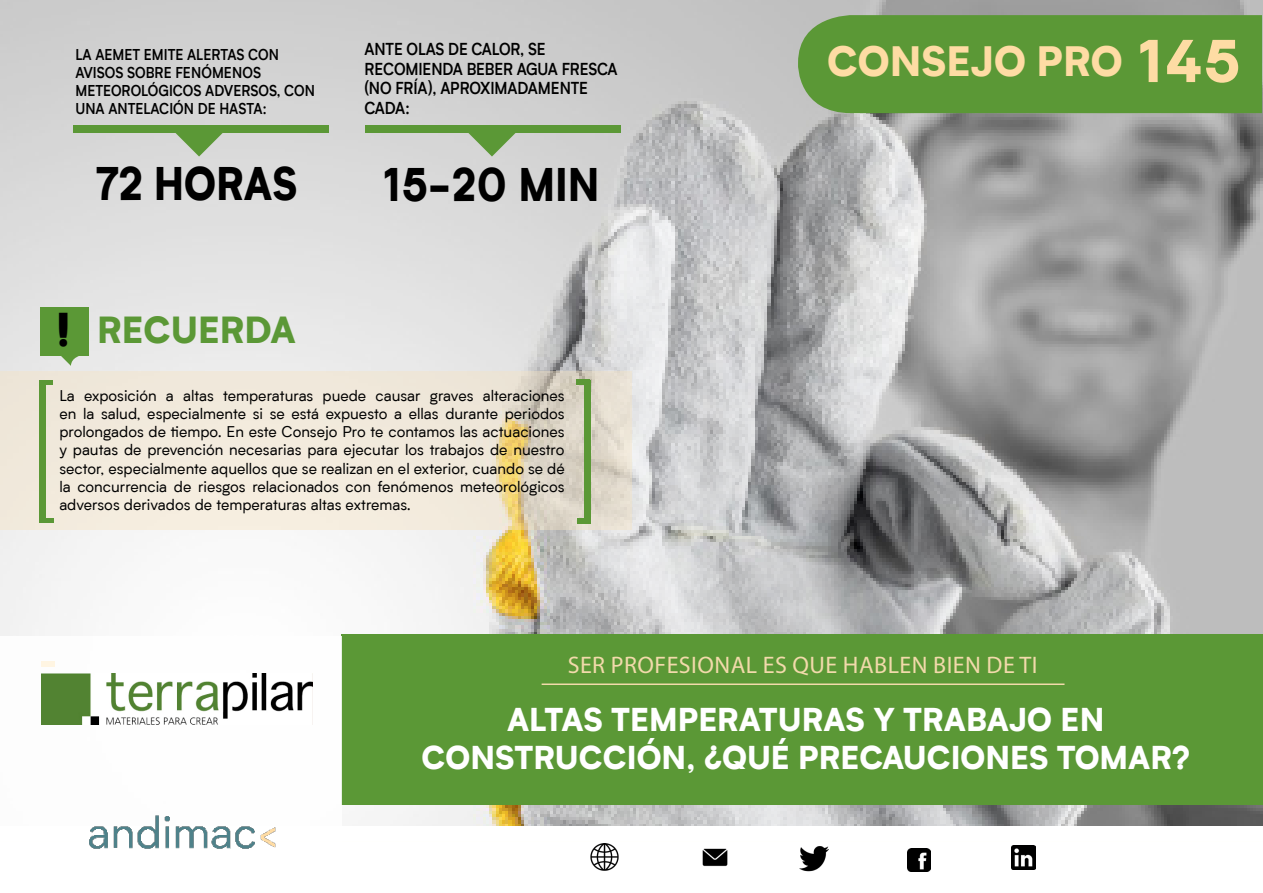
<style>
.page{position:relative;width:1263px;height:893px;background:#fff}
.page>*{position:absolute;margin:0;border:0;box-sizing:border-box;transform-origin:0 0}
.t1{font:900 45px "Biotif";color:#000;scale:.9 1}
.t2{font:900 40.5px "Biotif";color:#fedca4}
.t3{font:900 36px "Biotif";color:#5b9836}
.t4{font:900 31.5px/37.8px "Biotif";color:#fff;text-align:center}
.t5{font:24px "Myriad Pro";letter-spacing:.02em;color:#f2daab}
.t6{font:600 16.5px/19.8px "Biotif";letter-spacing:-.01em;color:#000;scale:.9 1}
.t7{font:15.15px/18.1px "Biotif";color:#000;text-align:justify}
.t8{font:600 15px/18px "Biotif";color:#000;scale:.9 1}
.s1{font-size:45px;color:#000}
.s2{font-size:57px}
</style>
<div class="page">
<img style="left:0;top:0;width:1263px;height:826px">
<div style="left:341px;top:635px;width:922px;height:170px;background:#5b9836"></div>
<hr style="left:542px;top:683px;width:522px;height:2px;background:#f2daab">
<svg style="left:0;top:371px;width:631px;height:158px;background:#ede5d5"></svg>
<div style="left:584px;top:380px;width:7px;height:142px;background:#5b9836"></div>
<div style="left:577px;top:518px;width:13px;height:6px;background:#5b9836"></div>
<div style="left:576px;top:380px;width:13px;height:5px;background:#5b9836"></div>
<div style="left:40px;top:307px;width:49px;height:49px;background:#5b9836"></div>
<svg style="left:60px;top:356px;width:22px;height:10px"></svg>
<img style="left:590px;top:843px;width:29px;height:28px">
<img style="left:702px;top:848px;width:26px;height:19px">
<img style="left:799px;top:846px;width:30px;height:26px">
<img style="left:907px;top:848px;width:23px;height:23px">
<img style="left:1011px;top:845px;width:25px;height:25px">
<div style="left:0;top:636px;width:341px;height:257px;background:#fff"></div>
<div style="left:40px;top:382px;width:6px;height:141px;background:#5b9836"></div>
<div style="left:39px;top:380px;width:14px;height:5px;background:#5b9836"></div>
<div style="left:40px;top:518px;width:13px;height:5px;background:#5b9836"></div>
<img style="left:89px;top:815px;width:187px;height:34px">
<div style="left:798px;top:15px;width:464px;height:98px;background:#5b9836"></div>
<svg style="left:174px;top:133px;width:50px;height:24px"></svg>
<div style="left:73px;top:126px;width:255px;height:7px;background:#5b9836"></div>
<svg style="left:467px;top:133px;width:50px;height:24px"></svg>
<div style="left:366px;top:126px;width:255px;height:7px;background:#5b9836"></div>
<img style="left:41px;top:674px;width:272px;height:51px">
<p class="t8" style="left:75px;top:45px;width:268px">LA AEMET EMITE ALERTAS CON<br>AVISOS SOBRE FENÓMENOS<br>METEOROLÓGICOS ADVERSOS, CON<br>UNA ANTELACIÓN DE HASTA:</p>
<p class="t6" style="left:365px;top:38px;width:282px">ANTE OLAS DE CALOR, SE<br>RECOMIENDA BEBER AGUA FRESCA (NO FRÍA), APROXIMADAMENTE<br>CADA:</p>
<h1 class="t1" style="left:96px;top:149px;width:225px">72 HORAS</h1>
<h3 class="t3" style="left:56px;top:302px;width:241px"><span class="s1">!</span> RECUERDA</h3>
<h1 class="t1" style="left:383px;top:149px;width:242px">15-20 MIN</h1>
<p class="t7" style="left:59px;top:386px;width:507px">La exposición a altas temperaturas puede causar graves alteraciones en la salud, especialmente si se está expuesto a ellas durante periodos prolongados de tiempo. En este Consejo Pro te contamos las actuaciones y pautas de prevención necesarias para ejecutar los trabajos de nuestro sector, especialmente aquellos que se realizan en el exterior, cuando se dé la concurrencia de riesgos relacionados con fenómenos meteorológicos adversos derivados de temperaturas altas extremas.</p>
<h2 class="t2" style="left:827px;top:30px;width:415px">CONSEJO PRO <span class="s2">145</span></h2>
<h3 class="t5" style="left:568px;top:650px;width:471px">SER PROFESIONAL ES QUE HABLEN BIEN DE TI</h3>
<h3 class="t4" style="left:422px;top:698px;width:770px">ALTAS TEMPERATURAS Y TRABAJO EN<br>CONSTRUCCIÓN, ¿QUÉ PRECAUCIONES TOMAR?</h3>
</div>
